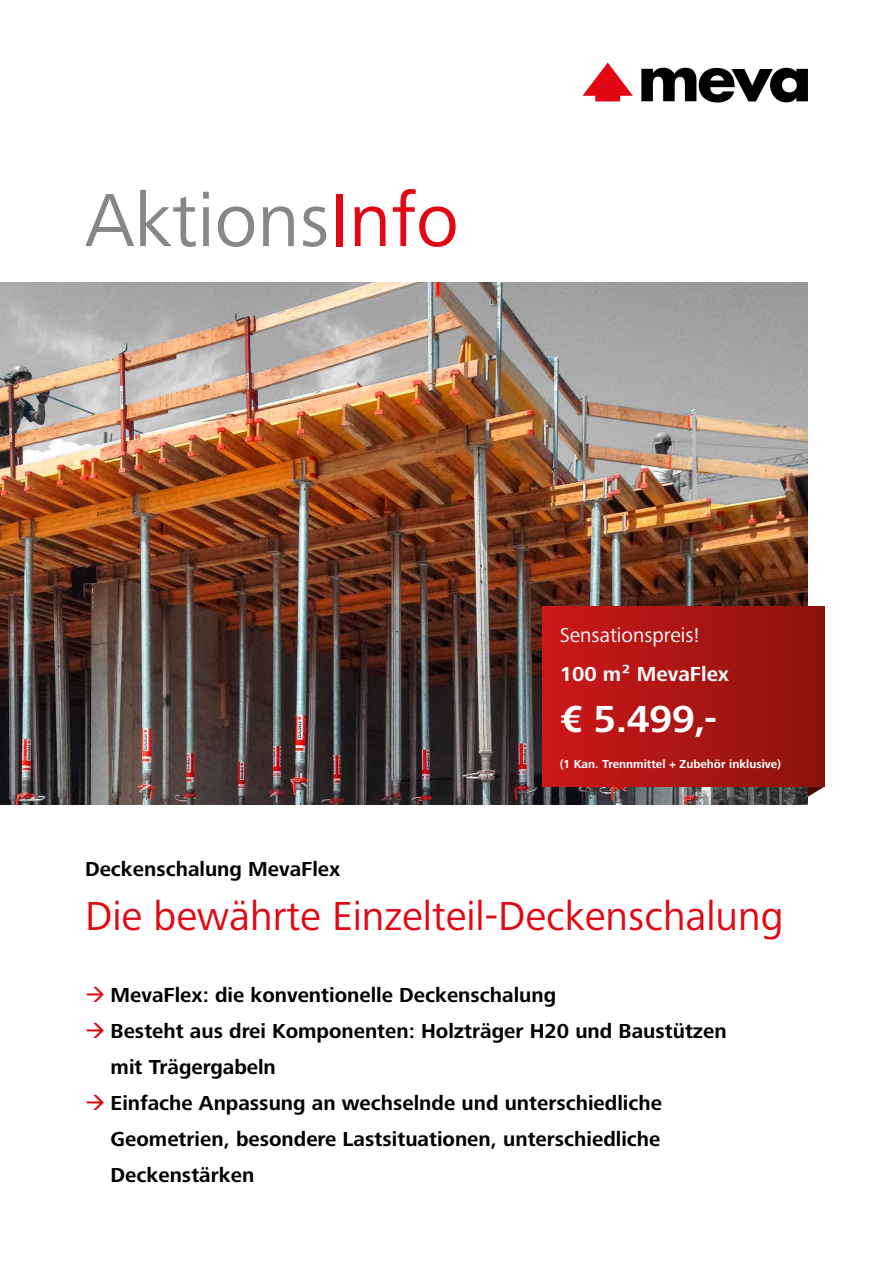
<style>
.page{position:relative;width:893px;height:1263px;background:#fff}
.page>*{position:absolute;margin:0;border:0;box-sizing:border-box;transform-origin:0 0}
.t1{font:78px "Frutiger Next LTW1 G";color:#878787}
.t2{font:42px "Frutiger Next LTW1 G";color:#e30613}
.t3{font:700 39px "Frutiger Next LTW1 G";color:#fff}
.t4{font:700 21px/36px "Frutiger Next LTW1 G";color:#000}
.t5{font:21px "Frutiger Next LTW1 G";color:#fff}
.t6{font:700 21px "Frutiger Next LTW1 G";color:#fff}
.t7{font:700 12px "Frutiger Next LTW1 G";color:#fff}
.s1{color:#e30613}
</style>
<div class="page">
<svg style="left:583px;top:63px;width:50px;height:39px"></svg>
<svg style="left:641px;top:68px;width:167px;height:35px"></svg>
<svg style="left:808px;top:786px;width:17px;height:11px"></svg>
<img style="left:0;top:282px;width:808px;height:522px">
<div style="left:543px;top:606px;width:282px;height:180px;background:linear-gradient(to right,#cd171a,#8a140b)"></div>
<h1 class="t1" style="left:85px;top:175px;width:375px">Aktions<span class="s1">Info</span></h1>
<p class="t5" style="left:560px;top:623px;width:141px">Sensationspreis!</p>
<p class="t6" style="left:560px;top:662px;width:171px">100 m² MevaFlex</p>
<h3 class="t3" style="left:560px;top:697px;width:159px">€ 5.499,-</h3>
<p class="t7" style="left:560px;top:757px;width:223px">(1 Kan. Trennmittel + Zubehör inklusive)</p>
<p class="t4" style="left:85px;top:852px;width:257px">Deckenschalung MevaFlex</p>
<h2 class="t2" style="left:85px;top:892px;width:700px">Die bewährte Einzelteil-Deckenschalung</h2>
<p class="t4" style="left:111px;top:978px;width:618px">MevaFlex: die konventionelle Deckenschalung<br>Besteht aus drei Komponenten: Holzträger H20 und Baustützen mit Trägergabeln<br>Einfache Anpassung an wechselnde und unterschiedliche Geometrien, besondere Lastsituationen, unterschiedliche Deckenstärken</p>
</div>
